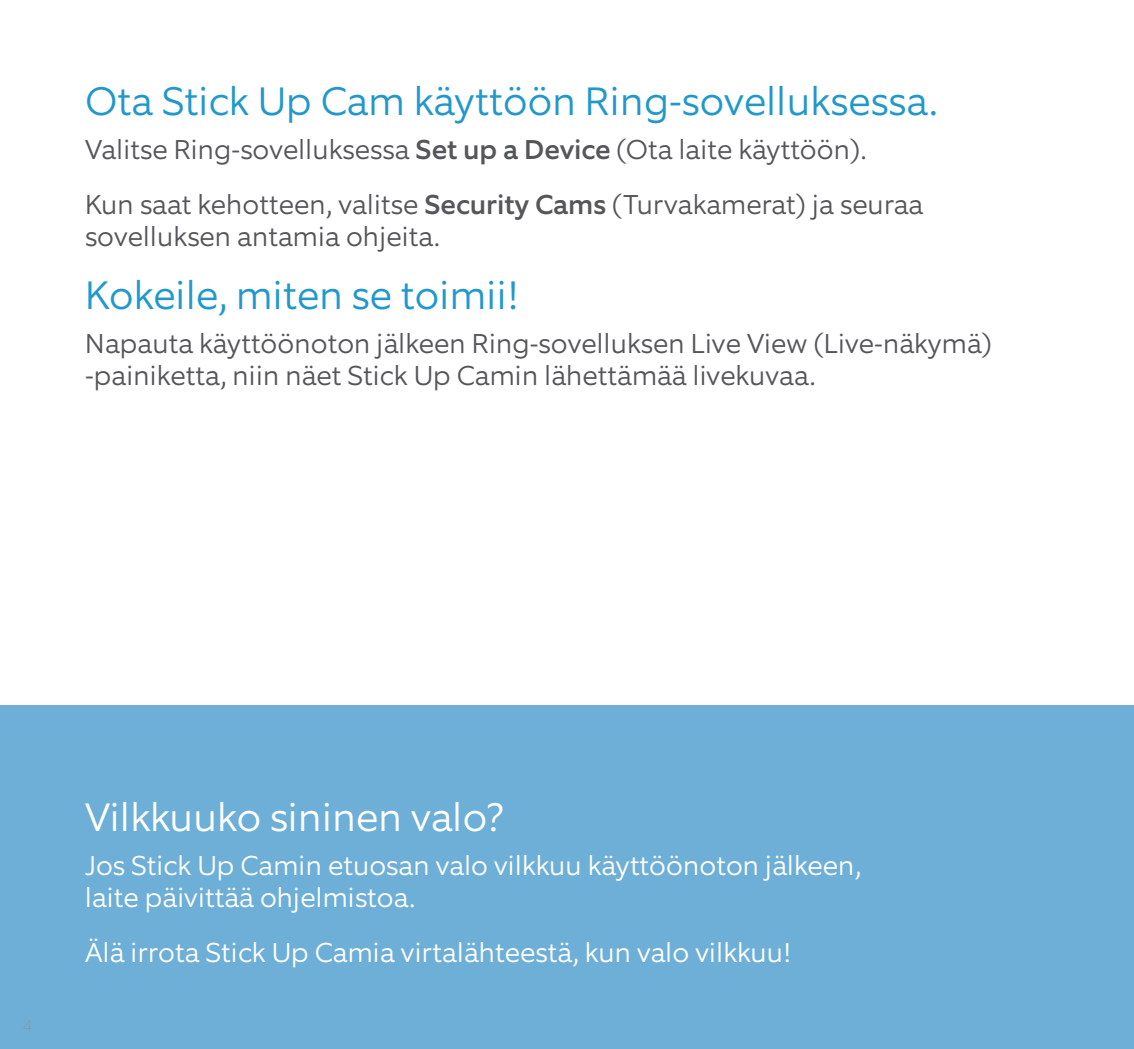
<style>
.page{position:relative;width:1134px;height:1049px;background:#fff}
.page>*{position:absolute;margin:0;border:0;box-sizing:border-box;transform-origin:0 0}
.t1{font:300 40px "Equip";color:#2198cc}
.t2{font:300 40px "Equip";color:#fff}
.t3{font:300 27.5px/55px "Equip";color:#54565a}
.t4{font:300 27.5px/32.5px "Equip";color:#fff}
.t5{font:100 17.5px "Equip";color:#939598}
.s1{font-weight:500}
</style>
<div class="page">
<div style="left:0;top:705px;width:1134px;height:344px;background:#6eafd8"></div>
<h1 class="t1" style="left:85px;top:76px;width:854px">Ota Stick Up Cam käyttöön Ring-sovelluksessa.</h1>
<p class="t3" style="left:85px;top:122px;width:840px">Valitse Ring-sovelluksessa <span class="s1">Set up a Device</span> (Ota laite käyttöön).<br>Kun saat kehotteen, valitse <span class="s1">Security Cams</span> (Turvakamerat) ja seuraa</p>
<p class="t3" style="left:85px;top:209px;width:357px">sovelluksen antamia ohjeita.</p>
<h1 class="t1" style="left:85px;top:270px;width:435px">Kokeile, miten se toimii!</h1>
<p class="t3" style="left:85px;top:327px;width:908px;line-height:32.5px">Napauta käyttöönoton jälkeen Ring-sovelluksen Live View (Live-näkymä) -painiketta, niin näet Stick Up Camin lähettämää livekuvaa.</p>
<p class="t5" style="left:22px;top:1014px;width:11px">4</p>
<h1 class="t2" style="left:85px;top:792px;width:420px">Vilkkuuko sininen valo?</h1>
<p class="t4" style="left:85px;top:849px;width:778px">Jos Stick Up Camin etuosan valo vilkkuu käyttöönoton jälkeen, laite päivittää ohjelmistoa.</p>
<p class="t4" style="left:85px;top:936px;width:708px">Älä irrota Stick Up Camia virtalähteestä, kun valo vilkkuu!</p>
</div>
